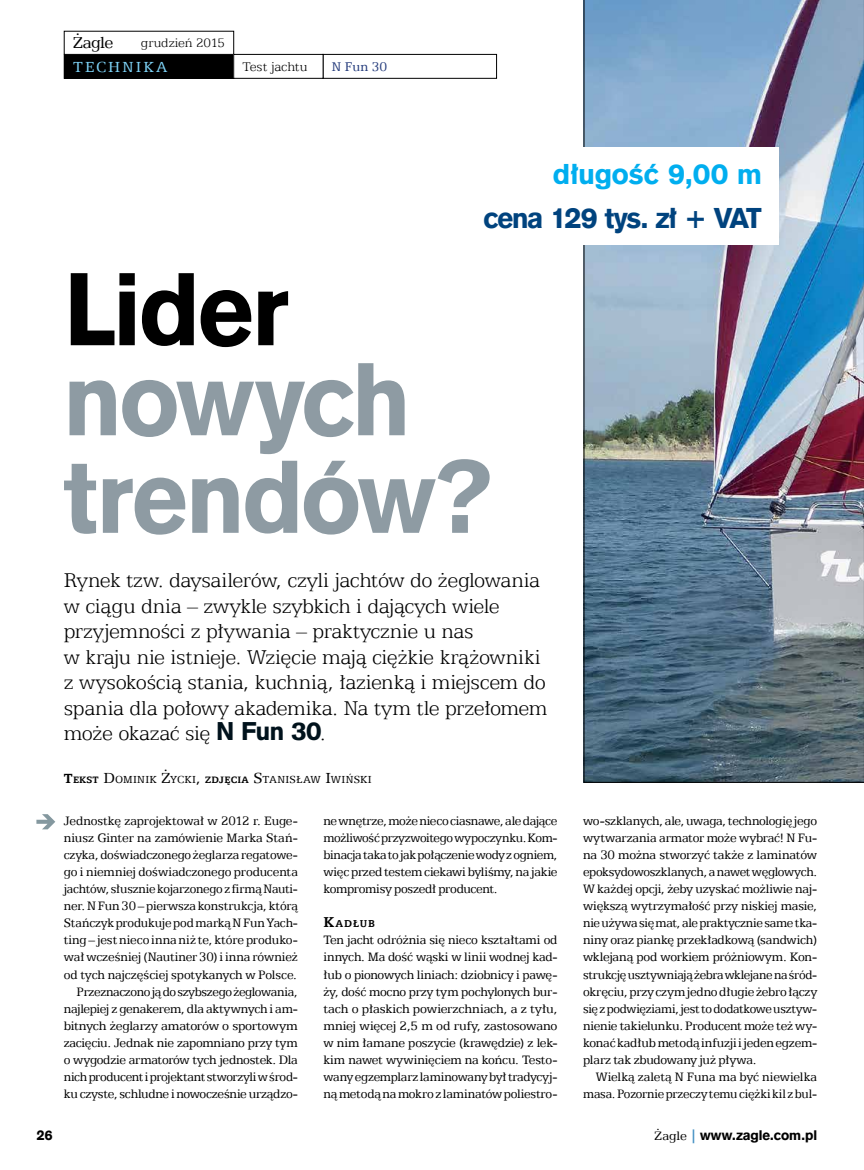
<style>
.page{position:relative;width:864px;height:1170px;background:#fff}
.page>*{position:absolute;margin:0;border:0;box-sizing:border-box;transform-origin:0 0}
.t1{font:102px/97.5px "Gothic 725 Blk EU";letter-spacing:-.015em;color:#8e9ba3}
.t2{font:102px "Gothic 725 Blk EU";letter-spacing:-.015em;color:#000}
.t3{font:28.5px "Gothic 725 Blk EU";letter-spacing:-.05em;color:#00437e}
.t4{font:28.5px "Gothic 725 Blk EU";letter-spacing:-.005em;color:#00aeef}
.t5{font:22.5px/25.5px "Egyptian 505 Lt EU";letter-spacing:-.015em;color:#000}
.t6{font:18px "Egyptian 505 EU";letter-spacing:-.03em;color:#000}
.t7{font:16.5px "Egyptian 505 EU";letter-spacing:.125em;color:#7ed3f7}
.t8{font:14.25px "Egyptian 505 Lt EU";letter-spacing:-.01em;color:#000}
.t9{font:14.25px "Egyptian 505 EU";color:#253c7c}
.t10{font:13.8px/17px "Egyptian 505 EU";letter-spacing:-.015em;color:#000;text-align:justify}
.t11{font:13.8px "Gothic 725 Blk EU";letter-spacing:-.005em;color:#000}
.t12{font:13.8px "Egyptian 505 Lt EU";letter-spacing:-.01em;color:#000}
.t13{font:11.55px "Egyptian 505 EU";letter-spacing:.025em;color:#000}
.t14{font:700 11.4px "Egyptian 505 EU";letter-spacing:.075em;color:#000}
.s1{font-family:"Gothic 725 Blk EU";font-size:25.5px;color:#00121c}
.s2{font-weight:700;font-size:15px}
.s3{font-weight:700;font-size:10.5px}
.s4{font-size:16.5px}
.s5{font-size:16.2px}
.s6{font-family:"Egyptian 505 EU"}
.s7{color:#418fc2}
</style>
<div class="page">
<svg style="left:36px;top:814px;width:19px;height:15px"></svg>
<img style="left:583px;top:0;width:280px;height:782px">
<div style="left:378px;top:147px;width:400px;height:98px;background:#fff"></div>
<svg style="left:863px;top:0;width:1px;height:782px"></svg>
<div style="left:64px;top:31px;width:170px;height:24px;border:1px solid #000"></div>
<div style="left:322px;top:54px;width:174px;height:25px;border:1px solid #000"></div>
<div style="left:64px;top:55px;width:169px;height:23px;background:#000"></div>
<div style="left:64px;top:55px;width:170px;height:24px;border:1px solid #000"></div>
<div style="left:233px;top:54px;width:90px;height:25px;border:1px solid #000"></div>
<h3 class="t6" style="left:73px;top:32px;width:42px">Żagle</h3>
<p class="t7" style="left:73px;top:57px;width:96px">TECHNIKA</p>
<p class="t9" style="left:332px;top:58px;width:57px">N Fun 30</p>
<p class="t12" style="left:141px;top:35px;width:86px">grudzień 2015</p>
<p class="t8" style="left:242px;top:58px;width:66px">Test jachtu</p>
<h2 class="t4" style="left:552px;top:157px;width:210px">długość 9,00 m</h2>
<h2 class="t3" style="left:483px;top:200px;width:280px">cena 129 tys. zł + VAT</h2>
<h1 class="t2" style="left:64px;top:247px;width:226px">Lider</h1>
<h1 class="t1" style="left:64px;top:357px;width:430px">nowych trendów?</h1>
<p class="t5" style="left:64px;top:567px;width:485px">Rynek tzw. daysailerów, czyli jachtów do żeglowania w ciągu dnia – zwykle szybkich i dających wiele przyjemności z pływania – praktycznie u nas<br>w kraju nie istnieje. Wzięcie mają ciężkie krążowniki z wysokością stania, kuchnią, łazienką i miejscem do spania dla połowy akademika. Na tym tle przełomem może okazać się <span class="s1">N Fun 30</span>.</p>
<p class="t13" style="left:64px;top:772px;width:309px"><span class="s2">T</span><span class="s3">EKST</span> <span class="s4">D</span>OMINIK <span class="s4">Ż</span>YCKI<span class="s4">,</span> <span class="s3">ZDJĘCIA</span> <span class="s4">S</span>TANISŁAW <span class="s4">I</span>WIŃSKI</p>
<p class="t10" style="left:64px;top:812px;width:235px;text-align:right">Jednostkę zaprojektował w 2012 r. Euge&shy;niusz Ginter na zamówienie Marka Stań&shy;czyka, doświadczonego żeglarza regatowe&shy;go i niemniej doświadczonego producenta jachtów, słusznie kojarzonego z firmą Nauti&shy;ner. N Fun 30 – pierwsza konstrukcja, którą Stańczyk produkuje pod marką N Fun Yach&shy;ting – jest nieco inna niż te, które produko&shy;wał wcześniej (Nautiner 30) i inna również od tych najczęściej spotykanych w Polsce.<br>Przeznaczono ją do szybszego żeglowania, najlepiej z genakerem, dla aktywnych i am&shy;bitnych żeglarzy amatorów o sportowym zacięciu. Jednak nie zapomniano przy tym o wygodzie armatorów tych jednostek. Dla nich producent i projektant stworzyli w środ&shy;ku czyste, schludne i nowocześnie urządzo-</p>
<p class="t10" style="left:323px;top:812px;width:235px">ne wnętrze, może nieco ciasnawe, ale dające możliwość przyzwoitego wypoczynku. Kom&shy;binacja taka to jak połączenie wody z ogniem, więc przed testem ciekawi byliśmy, na jakie kompromisy poszedł producent.</p>
<p class="t14" style="left:323px;top:917px;width:53px"><span class="s5">K</span>ADŁUB</p>
<p class="t10" style="left:323px;top:931px;width:235px">Ten jacht odróżnia się nieco kształtami od innych. Ma dość wąski w linii wodnej kad&shy;łub o pionowych liniach: dziobnicy i pawę&shy;ży, dość mocno przy tym pochylonych bur&shy;tach o płaskich powierzchniach, a z tyłu, mniej więcej 2,5 m od rufy, zastosowano w nim łamane poszycie (krawędzie) z lek&shy;kim nawet wywinięciem na końcu. Testo&shy;wany egzemplarz laminowany był tradycyj&shy;ną metodą na mokro z laminatów poliestro-</p>
<p class="t10" style="left:583px;top:812px;width:235px">wo-szklanych, ale, uwaga, technologię jego wytwarzania armator może wybrać! N Fu&shy;na 30 można stworzyć także z laminatów epoksydowoszklanych, a nawet węglowych.<br>W każdej opcji, żeby uzyskać możliwie naj&shy;większą wytrzymałość przy niskiej masie, nie używa się mat, ale praktycznie same tka&shy;niny oraz piankę przekładkową (sandwich) wklejaną pod workiem próżniowym. Kon&shy;strukcję usztywniają żebra wklejane na śród&shy;okręciu, przy czym jedno długie żebro łączy się z podwięziami, jest to dodatkowe usztyw&shy;nienie takielunku. Producent może też wy&shy;konać kadłub metodą infuzji i jeden egzem&shy;plarz tak zbudowany już pływa.</p>
<p class="t10" style="left:583px;top:1067px;width:235px;text-align:right">Wielką zaletą N Funa ma być niewielka masa. Pozornie przeczy temu ciężki kil z bul-</p>
<p class="t11" style="left:36px;top:1126px;width:18px">26</p>
<p class="t11" style="left:654px;top:1126px;width:164px"><span class="s6">Żagle</span> <span class="s7">|</span> www.zagle.com.pl</p>
</div>
